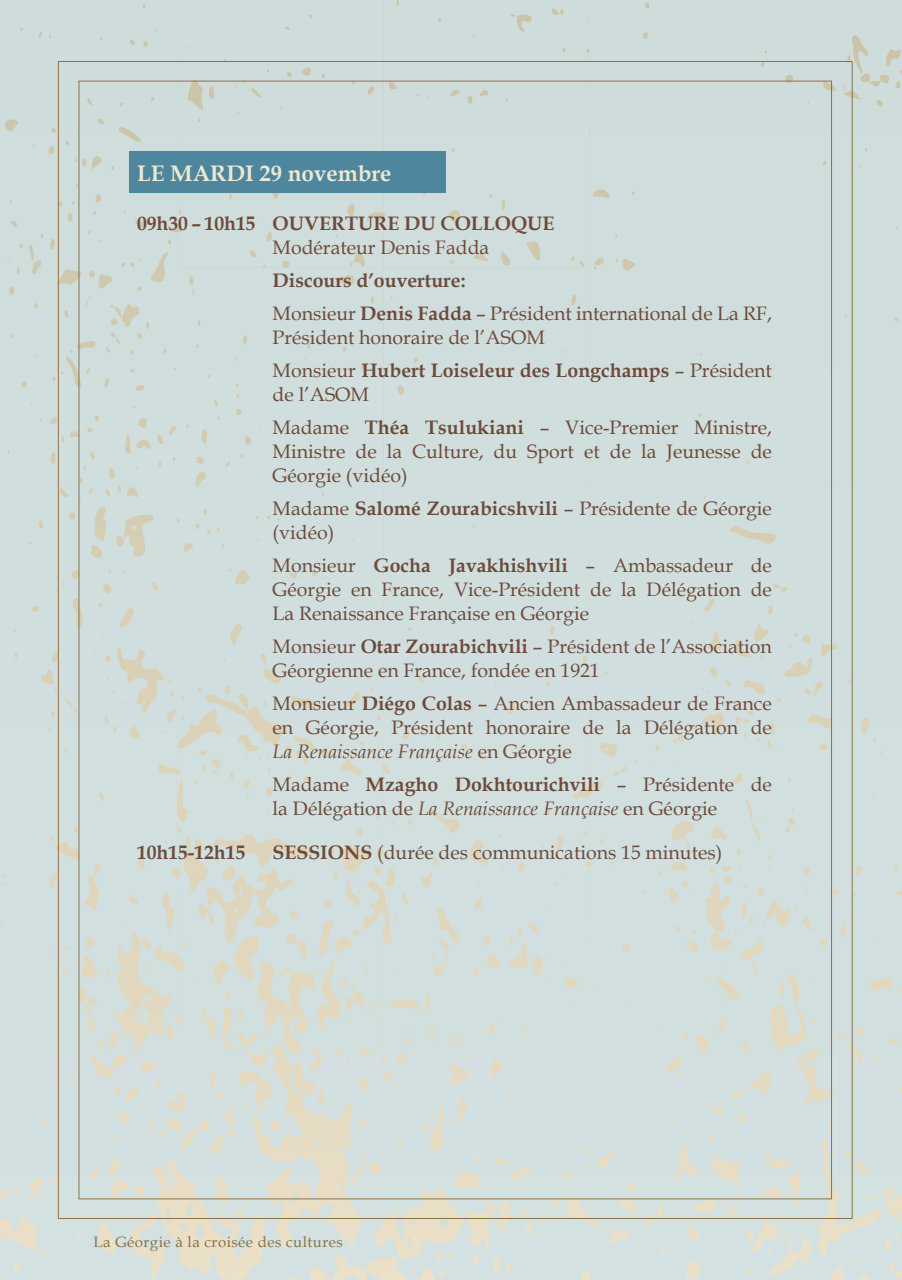
<style>
.page{position:relative;width:902px;height:1280px;background:#fff}
.page>*{position:absolute;margin:0;border:0;box-sizing:border-box;transform-origin:0 0}
.t1{font:700 22.5px "Book Antiqua";color:#ece8d4}
.t2{font:19.5px/24px "Book Antiqua";color:#6d4b3b}
.t3{font:700 19.5px/24px "Book Antiqua";color:#6d4b3b}
.t4{font:15px "Book Antiqua";letter-spacing:.03em;color:#8c7244}
.s1{font-weight:700}
.s2{font-weight:400}
.s3{font-style:italic}
</style>
<div class="page">
<svg style="left:0;top:886px;width:901px;height:394px;background:#d4dedb"></svg>
<div style="left:0;top:0;width:589px;height:886px;background:#d1dede"></div>
<div style="left:177px;top:0;width:206px;height:267px;background:#cfdcdc"></div>
<svg style="left:195px;top:1104px;width:54px;height:154px;background:#d8ded7"></svg>
<svg style="left:249px;top:886px;width:340px;height:394px;background:#d5deda"></svg>
<div style="left:589px;top:0;width:312px;height:886px;background:#d0dede"></div>
<svg style="left:187px;top:849px;width:7px;height:3px"></svg>
<svg style="left:291px;top:1192px;width:7px;height:11px"></svg>
<svg style="left:340px;top:1181px;width:5px;height:9px"></svg>
<svg style="left:315px;top:1133px;width:16px;height:18px"></svg>
<svg style="left:196px;top:1223px;width:8px;height:16px"></svg>
<svg style="left:166px;top:1207px;width:6px;height:18px"></svg>
<svg style="left:187px;top:1202px;width:5px;height:15px"></svg>
<svg style="left:179px;top:1223px;width:8px;height:7px"></svg>
<svg style="left:439px;top:1216px;width:9px;height:13px"></svg>
<svg style="left:407px;top:1237px;width:4px;height:9px"></svg>
<svg style="left:411px;top:1221px;width:6px;height:4px"></svg>
<svg style="left:136px;top:994px;width:15px;height:31px"></svg>
<svg style="left:123px;top:978px;width:4px;height:8px"></svg>
<svg style="left:177px;top:886px;width:184px;height:218px;background:#d5ddd7"></svg>
<svg style="left:141px;top:701px;width:4px;height:4px"></svg>
<svg style="left:776px;top:1008px;width:3px;height:10px"></svg>
<svg style="left:132px;top:525px;width:4px;height:5px"></svg>
<svg style="left:786px;top:886px;width:115px;height:371px;background:#d0d9d5"></svg>
<svg style="left:343px;top:855px;width:6px;height:5px"></svg>
<svg style="left:101px;top:518px;width:3px;height:4px"></svg>
<svg style="left:601px;top:748px;width:7px;height:4px"></svg>
<svg style="left:84px;top:997px;width:4px;height:7px"></svg>
<div style="left:128px;top:152px;width:317px;height:41px;background:#4d869d"></div>
<p class="t1" style="left:137px;top:158px;width:256px">LE MARDI 29 novembre</p>
<p class="t3" style="left:137px;top:211px;width:120px">09h30 – 10h15</p>
<p class="t3" style="left:272px;top:211px;width:283px">OUVERTURE DU COLLOQUE</p>
<p class="t2" style="left:272px;top:235px;width:218px">Modérateur Denis Fadda</p>
<p class="t3" style="left:272px;top:268px;width:194px">Discours d’ouverture:</p>
<p class="t2" style="left:272px;top:301px;width:501px">Monsieur <span class="s1">Denis Fadda</span> – Président international de La RF,<br>Président honoraire de l’ASOM</p>
<p class="t3" style="left:272px;top:358px;width:501px"><span class="s2">Monsieur</span> Hubert Loiseleur des Longchamps <span class="s2">– Président de l’ASOM</span></p>
<p class="t2" style="left:272px;top:415px;width:501px;text-align:justify">Madame <span class="s1">Théa Tsulukiani</span> – Vice-Premier Ministre, Ministre de la Culture, du Sport et de la Jeunesse de Géorgie (vidéo)</p>
<p class="t2" style="left:272px;top:496px;width:501px">Madame <span class="s1">Salomé Zourabicshvili</span> – Présidente de Géorgie (vidéo)</p>
<p class="t2" style="left:272px;top:553px;width:501px;text-align:justify">Monsieur <span class="s1">Gocha Javakhishvili</span> – Ambassadeur de Géorgie en France, Vice-Président de la Délégation de La Renaissance Française en Géorgie</p>
<p class="t2" style="left:272px;top:634px;width:501px">Monsieur <span class="s1">Otar Zourabichvili</span> – Président de l’Association<br>Géorgienne en France, fondée en 1921</p>
<p class="t2" style="left:272px;top:691px;width:501px;text-align:justify">Monsieur <span class="s1">Diégo Colas</span> – Ancien Ambassadeur de France en Géorgie, Président honoraire de la Délégation de <span class="s3">La Renaissance Française</span> en Géorgie</p>
<p class="t2" style="left:272px;top:772px;width:501px">Madame <span class="s1">Mzagho Dokhtourichvili</span> – Présidente de la Délégation de <span class="s3">La Renaissance Française</span> en Géorgie</p>
<p class="t3" style="left:137px;top:840px;width:110px">10h15-12h15</p>
<p class="t2" style="left:272px;top:840px;width:451px"><span class="s1">SESSIONS</span> (durée des communications 15 minutes)</p>
<p class="t4" style="left:94px;top:1232px;width:250px">La Géorgie à la croisée des cultures</p>
</div>
